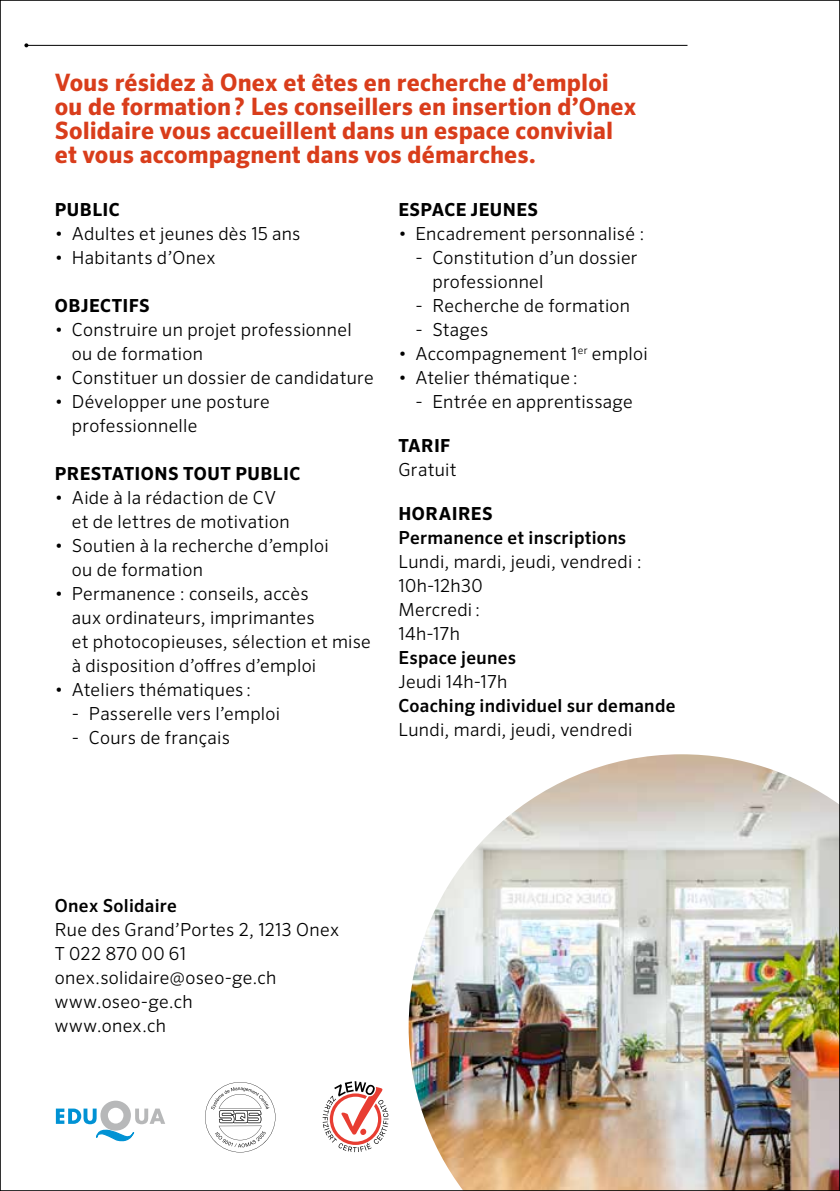
<style>
.page{position:relative;width:840px;height:1191px;background:#fff}
.page>*{position:absolute;margin:0;border:0;box-sizing:border-box;transform-origin:0 0}
.t1{font:700 24px/24px "Sero OT";letter-spacing:.005em;color:#d93d1b}
.t2{font:300 18px/24px "Sero OT";letter-spacing:.015em;color:#000}
.t3{font:500 18px "Sero OT";letter-spacing:.015em;color:#000}
.t4{font:700 18px "Sero OT";letter-spacing:.025em;color:#000}
</style>
<div class="page">
<hr style="left:26px;top:45px;width:661px;height:1px;background:#000">
<svg style="left:24px;top:43px;width:4px;height:4px"></svg>
<img style="left:408px;top:754px;width:429px;height:435px">
<svg style="left:56px;top:1100px;width:109px;height:41px"></svg>
<svg style="left:205px;top:1082px;width:70px;height:70px"></svg>
<svg style="left:322px;top:1081px;width:66px;height:71px"></svg>
<h1 class="t1" style="left:55px;top:70px;width:582px">Vous résidez à Onex et êtes en recherche d’emploi ou de formation ? Les conseillers en insertion d’Onex Solidaire vous accueillent dans un espace convivial et vous accompagnent dans vos démarches.</h1>
<p class="t4" style="left:55px;top:199px;width:66px">PUBLIC</p>
<p class="t2" style="left:55px;top:221px;width:247px">• Adultes et jeunes dès 15 ans</p>
<p class="t2" style="left:55px;top:245px;width:162px">• Habitants d’Onex</p>
<p class="t4" style="left:55px;top:295px;width:96px">OBJECTIFS</p>
<p class="t2" style="left:72px;top:317px;width:281px;text-indent:-17px">• Construire un projet professionnel ou de formation</p>
<p class="t2" style="left:55px;top:365px;width:320px">• Constituer un dossier de candidature</p>
<p class="t2" style="left:72px;top:389px;width:199px;text-indent:-17px">• Développer une posture professionnelle</p>
<p class="t4" style="left:55px;top:463px;width:247px">PRESTATIONS TOUT PUBLIC</p>
<p class="t2" style="left:72px;top:485px;width:219px;text-indent:-17px">• Aide à la rédaction de CV et de lettres de motivation</p>
<p class="t2" style="left:72px;top:533px;width:258px;text-indent:-17px">• Soutien à la recherche d’emploi ou de formation</p>
<p class="t2" style="left:72px;top:581px;width:300px;text-indent:-17px">• Permanence : conseils, accès<br>aux ordinateurs, imprimantes<br>et photocopieuses, sélection et mise à disposition d’offres d’emploi</p>
<p class="t2" style="left:55px;top:677px;width:198px">• Ateliers thématiques :</p>
<p class="t2" style="left:72px;top:701px;width:210px">- Passerelle vers l’emploi</p>
<p class="t2" style="left:72px;top:725px;width:159px">- Cours de français</p>
<p class="t4" style="left:398px;top:199px;width:141px">ESPACE JEUNES</p>
<p class="t2" style="left:398px;top:221px;width:247px">• Encadrement personnalisé :</p>
<p class="t2" style="left:432px;top:245px;width:206px;text-indent:-17px">- Constitution d’un dossier professionnel</p>
<p class="t2" style="left:415px;top:293px;width:216px">- Recherche de formation</p>
<p class="t2" style="left:415px;top:317px;width:74px">- Stages</p>
<p class="t2" style="left:398px;top:341px;width:251px">• Accompagnement 1<sup>er</sup> emploi</p>
<p class="t2" style="left:398px;top:365px;width:181px">• Atelier thématique :</p>
<p class="t2" style="left:415px;top:389px;width:219px">- Entrée en apprentissage</p>
<p class="t4" style="left:398px;top:435px;width:53px">TARIF</p>
<p class="t2" style="left:398px;top:457px;width:60px">Gratuit</p>
<p class="t4" style="left:398px;top:503px;width:96px">HORAIRES</p>
<p class="t3" style="left:398px;top:527px;width:229px">Permanence et inscriptions</p>
<p class="t2" style="left:398px;top:549px;width:245px">Lundi, mardi, jeudi, vendredi :<br>10h-12h30<br>Mercredi :<br>14h-17h</p>
<p class="t3" style="left:398px;top:647px;width:119px">Espace jeunes</p>
<p class="t2" style="left:398px;top:669px;width:110px">Jeudi 14h-17h</p>
<p class="t3" style="left:398px;top:695px;width:278px">Coaching individuel sur demande</p>
<p class="t2" style="left:398px;top:717px;width:235px">Lundi, mardi, jeudi, vendredi</p>
<p class="t3" style="left:55px;top:895px;width:123px">Onex Solidaire</p>
<p class="t2" style="left:55px;top:917px;width:285px">Rue des Grand’Portes 2, 1213 Onex<br>T 022 870 00 61 onex.solidaire@oseo-ge.ch www.oseo-ge.ch<br>www.onex.ch</p>
</div>
